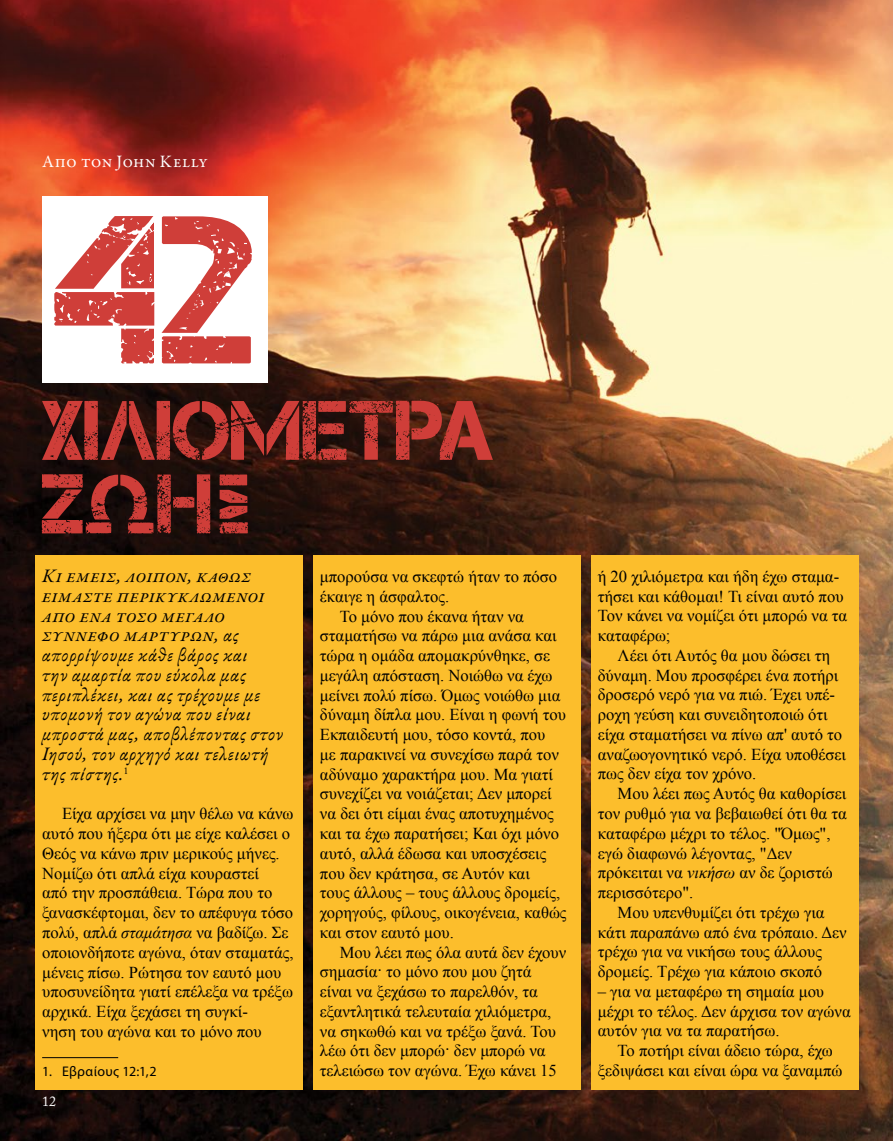
<style>
.page{position:relative;width:893px;height:1141px;background:#fff}
.page>*{position:absolute;margin:0;border:0;box-sizing:border-box;transform-origin:0 0}
.t1{font:210px "Captureit";color:#cf3e39}
.t2{font:84px/73.5px "Captureit";color:#cf3e39}
.t3{font:italic 19.25px/19.8px "Garamond Premr Pro";letter-spacing:.04em;color:#000}
.t4{font:17.5px "Garamond Premr Pro";letter-spacing:.015em;color:#fff}
.t5{font:16.62px/19.8px "Times New Roman";color:#000}
.t6{font:14px "Myriad Pro";letter-spacing:.025em;color:#000}
.t7{font:14px "Adobe Caslon Pro";color:#fff}
.s1{font-style:italic}
</style>
<div class="page">
<img style="left:1px;top:0;width:892px;height:1141px">
<div style="left:35px;top:555px;width:268px;height:535px;background:#fcbe2c"></div>
<div style="left:313px;top:555px;width:267px;height:535px;background:#fcbe2c"></div>
<div style="left:591px;top:555px;width:268px;height:535px;background:#fcbe2c"></div>
<div style="left:42px;top:196px;width:226px;height:187px;background:#fff"></div>
<hr style="left:42px;top:1057px;width:76px;height:1px;background:#000">
<p class="t4" style="left:42px;top:151px;width:167px">Απο τον John Kelly</p>
<h1 class="t1" style="left:54px;top:173px;width:206px">42</h1>
<h2 class="t2" style="left:42px;top:393px;width:454px">ΧΙΛΙΟΜΕΤΡΑ<br>ΖΩΗΣ</h2>
<p class="t3" style="left:42px;top:567px;width:243px">Κι εμείς, λοιπόν, καθώς είμαστε περικυκλωμένοι από ένα τόσο μεγάλο σύννεφο μαρτύρων, ας απορρίψουμε κάθε βάρος και<br>την αμαρτία που εύκολα μας περιπλέκει, και ας τρέχουμε με υπομονή τον αγώνα που είναι μπροστά μας, αποβλέποντας στον<br>Ιησού, τον αρχηγό και τελειωτή της πίστης.<sup>1</sup></p>
<p class="t5" style="left:42px;top:804px;width:253px;text-indent:20px">Είχα αρχίσει να μην θέλω να κάνω αυτό που ήξερα ότι με είχε καλέσει ο<br>Θεός να κάνω πριν μερικούς μήνες.<br>Νομίζω ότι απλά είχα κουραστεί<br>από την προσπάθεια. Τώρα που το ξανασκέφτομαι, δεν το απέφυγα τόσο πολύ, απλά <span class="s1">σταμάτησα</span> να βαδίζω. Σε οποιονδήποτε αγώνα, όταν σταματάς, μένεις πίσω. Ρώτησα τον εαυτό μου υποσυνείδητα γιατί επέλεξα να τρέξω αρχικά. Είχα ξεχάσει τη συγκί-<br>νηση του αγώνα και το μόνο που</p>
<p class="t5" style="left:598px;top:566px;width:251px">ή 20 χιλιόμετρα και ήδη έχω σταμα&shy;τήσει και κάθομαι! Τι είναι αυτό που<br>Τον κάνει να νομίζει ότι μπορώ να τα καταφέρω;</p>
<p class="t5" style="left:598px;top:645px;width:250px;text-indent:20px">Λέει ότι Αυτός θα μου δώσει τη δύναμη. Μου προσφέρει ένα ποτήρι δροσερό νερό για να πιώ. Έχει υπέ&shy;ροχη γεύση και συνειδητοποιώ ότι είχα σταματήσει να πίνω απ' αυτό το αναζωογονητικό νερό. Είχα υποθέσει πως δεν είχα τον χρόνο.</p>
<p class="t5" style="left:598px;top:783px;width:251px;text-indent:20px">Μου λέει πως Αυτός θα καθορίσει τον ρυθμό για να βεβαιωθεί ότι θα τα καταφέρω μέχρι το τέλος. "Όμως", εγώ διαφωνώ λέγοντας, "Δεν πρόκειται να <span class="s1">νικήσω</span> αν δε ζοριστώ περισσότερο".</p>
<p class="t5" style="left:598px;top:902px;width:250px;text-indent:20px">Μου υπενθυμίζει ότι τρέχω για κάτι παραπάνω από ένα τρόπαιο. Δεν τρέχω για να νικήσω τους άλλους δρομείς. Τρέχω για κάποιο σκοπό</p>
<p class="t5" style="left:598px;top:981px;width:254px">– για να μεταφέρω τη σημαία μου μέχρι το τέλος. Δεν άρχισα τον αγώνα αυτόν για να τα παρατήσω.</p>
<p class="t5" style="left:618px;top:1040px;width:217px">Το ποτήρι είναι άδειο τώρα, έχω</p>
<p class="t5" style="left:320px;top:566px;width:239px">μπορούσα να σκεφτώ ήταν το πόσο</p>
<p class="t5" style="left:320px;top:586px;width:131px">έκαιγε η άσφαλτος.</p>
<p class="t5" style="left:340px;top:606px;width:186px">Το μόνο που έκανα ήταν να</p>
<p class="t5" style="left:320px;top:626px;width:238px">σταματήσω να πάρω μια ανάσα και</p>
<p class="t5" style="left:320px;top:645px;width:232px">τώρα η ομάδα απομακρύνθηκε, σε</p>
<p class="t5" style="left:320px;top:665px;width:234px">μεγάλη απόσταση. Νοιώθω να έχω</p>
<p class="t5" style="left:320px;top:685px;width:242px">μείνει πολύ πίσω. Όμως νοιώθω μια</p>
<p class="t5" style="left:320px;top:705px;width:247px">δύναμη δίπλα μου. Είναι η φωνή του</p>
<p class="t5" style="left:320px;top:724px;width:227px">Εκπαιδευτή μου, τόσο κοντά, που</p>
<p class="t5" style="left:320px;top:744px;width:240px">με παρακινεί να συνεχίσω παρά τον</p>
<p class="t5" style="left:320px;top:764px;width:235px">αδύναμο χαρακτήρα μου. Μα γιατί</p>
<p class="t5" style="left:320px;top:784px;width:233px">συνεχίζει να νοιάζεται; Δεν μπορεί</p>
<p class="t5" style="left:320px;top:803px;width:235px">να δει ότι είμαι ένας αποτυχημένος</p>
<p class="t5" style="left:320px;top:823px;width:240px">και τα έχω παρατήσει; Και όχι μόνο</p>
<p class="t5" style="left:320px;top:843px;width:228px">αυτό, αλλά έδωσα και υποσχέσεις</p>
<p class="t5" style="left:320px;top:863px;width:211px">που δεν κράτησα, σε Αυτόν και</p>
<p class="t5" style="left:320px;top:883px;width:242px">τους άλλους – τους άλλους δρομείς,</p>
<p class="t5" style="left:320px;top:902px;width:248px">χορηγούς, φίλους, οικογένεια, καθώς</p>
<p class="t5" style="left:320px;top:922px;width:135px">και στον εαυτό μου.</p>
<p class="t5" style="left:340px;top:942px;width:228px">Μου λέει πως όλα αυτά δεν έχουν</p>
<p class="t5" style="left:320px;top:962px;width:213px">σημασία· το μόνο που μου ζητά</p>
<p class="t5" style="left:320px;top:981px;width:219px">είναι να ξεχάσω το παρελθόν, τα</p>
<p class="t5" style="left:320px;top:1001px;width:233px">εξαντλητικά τελευταία χιλιόμετρα,</p>
<p class="t5" style="left:320px;top:1021px;width:237px">να σηκωθώ και να τρέξω ξανά. Του</p>
<p class="t5" style="left:320px;top:1041px;width:227px">λέω ότι δεν μπορώ· δεν μπορώ να</p>
<p class="t5" style="left:320px;top:1060px;width:238px">τελειώσω τον αγώνα. Έχω κάνει 15</p>
<p class="t6" style="left:42px;top:1063px;width:116px">1. Εβραίους 12:1,2</p>
<p class="t5" style="left:598px;top:1060px;width:246px">ξεδιψάσει και είναι ώρα να ξαναμπώ</p>
<p class="t7" style="left:42px;top:1093px;width:15px">12</p>
</div>
